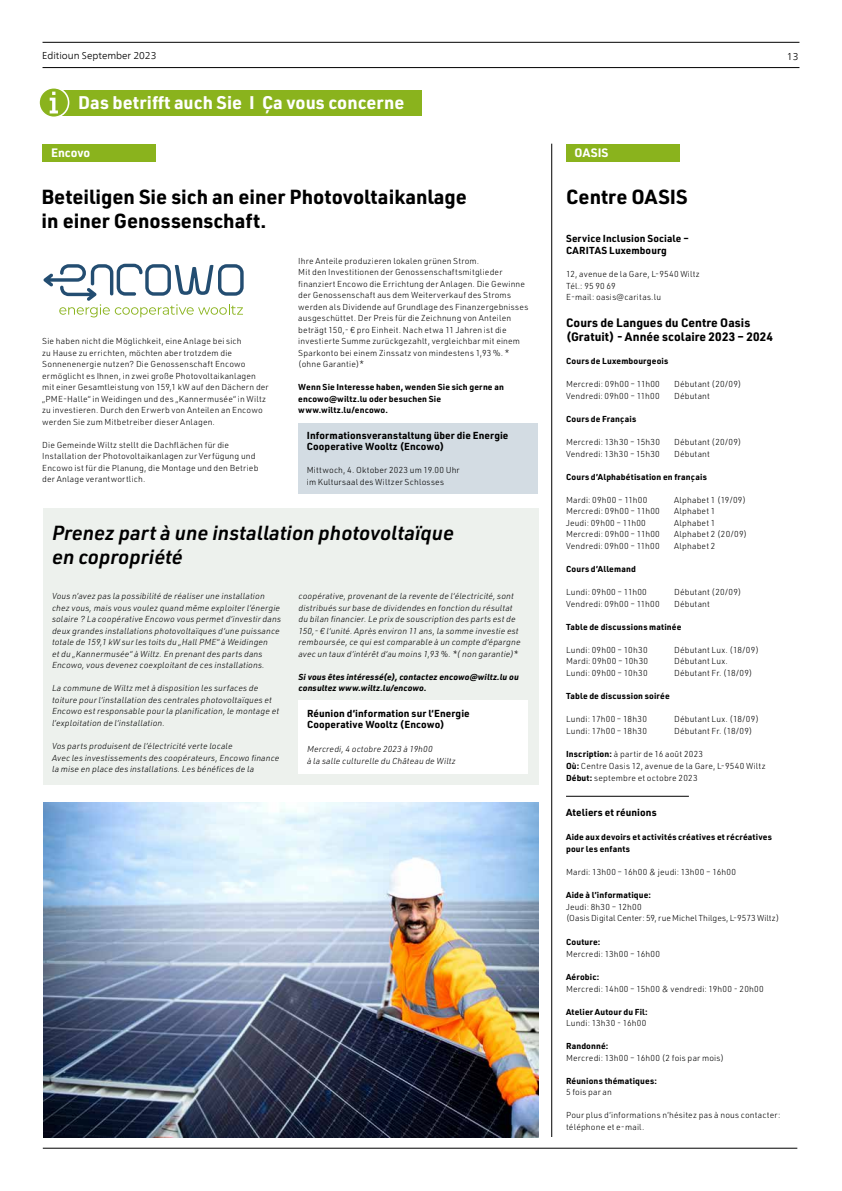
<style>
.page{position:relative;width:842px;height:1191px;background:#fff}
.page>*{position:absolute;margin:0;border:0;box-sizing:border-box;transform-origin:0 0}
.t1{font:700 20px/24px "URWDIN";color:#000}
.t2{font:italic 600 20px/24px "URWDIN";color:#000}
.t3{font:700 18px "URWDIN";color:#fff}
.t4{font:700 12px/14.4px "URWDIN";letter-spacing:.005em;color:#000}
.t5{font:700 12px "URWDIN";color:#fff}
.t6{font:700 10px/11.5px "URWDIN";letter-spacing:.01em;color:#000}
.t7{font:300 10px "Frutiger Neue LT Com";color:#000}
.t8{font:300 8.5px/11.5px "URWDIN";letter-spacing:.015em;color:#000}
.t9{font:italic 300 8.5px/11.5px "URWDIN";letter-spacing:.015em;color:#000}
.t10{font:700 8.5px/11.5px "URWDIN";letter-spacing:.015em;color:#000}
.t11{font:italic 700 8.5px/11.5px "URWDIN";letter-spacing:.015em;color:#000}
.s1{font-weight:700}
</style>
<div class="page">
<hr style="left:43px;top:42px;width:756px;height:1px;background:#000">
<hr style="left:43px;top:67px;width:756px;height:1px;background:#000">
<hr style="left:43px;top:1148px;width:754px;height:1px;background:#000">
<div style="left:43px;top:508px;width:495px;height:276px;background:#edf1ed"></div>
<div style="left:298px;top:700px;width:230px;height:74px;background:#fff"></div>
<div style="left:298px;top:423px;width:240px;height:71px;background:#d3dce3"></div>
<div style="left:43px;top:144px;width:113px;height:17px;background:#8ab31d"></div>
<div style="left:566px;top:144px;width:113px;height:17px;background:#8ab31d"></div>
<div style="left:62px;top:90px;width:360px;height:25px;background:#8ab31d"></div>
<div style="left:39px;top:88px;width:30px;height:29px;background:#8ab31d;border-radius:50%"></div>
<div style="left:38px;top:87px;width:31px;height:31px;border:2px solid #fff;border-radius:50%"></div>
<svg style="left:50px;top:92px;width:8px;height:21px"></svg>
<hr style="left:551px;top:144px;width:1px;height:993px;background:#000">
<hr style="left:566px;top:796px;width:123px;height:1px;background:#000">
<svg style="left:44px;top:264px;width:200px;height:53px"></svg>
<img style="left:44px;top:802px;width:494px;height:335px">
<p class="t7" style="left:42px;top:49px;width:116px">Editioun September 2023</p>
<p class="t7" style="left:787px;top:50px;width:13px">13</p>
<h2 class="t3" style="left:78px;top:90px;width:328px">Das betrifft auch Sie I Ça vous concerne</h2>
<h3 class="t5" style="left:51px;top:145px;width:41px">Encovo</h3>
<h3 class="t5" style="left:574px;top:145px;width:35px">OASIS</h3>
<h1 class="t1" style="left:42px;top:184px;width:427px">Beteiligen Sie sich an einer Photovoltaikanlage in einer Genossenschaft.</h1>
<p class="t8" style="left:42px;top:335px;width:228px">Sie haben nicht die Möglichkeit, eine Anlage bei sich<br>zu Hause zu errichten, möchten aber trotzdem die Sonnenenergie nutzen? Die Genossenschaft Encowo ermöglicht es Ihnen, in zwei große Photovoltaikanlagen mit einer Gesamtleistung von 159,1 kW auf den Dächern der „PME-Halle“ in Weidingen und des „Kannermusée“ in Wiltz zu investieren. Durch den Erwerb von Anteilen an Encowo werden Sie zum Mitbetreiber dieser Anlagen.</p>
<p class="t8" style="left:42px;top:439px;width:218px">Die Gemeinde Wiltz stellt die Dachflächen für die Installation der Photovoltaikanlagen zur Verfügung und Encowo ist für die Planung, die Montage und den Betrieb der Anlage verantwortlich.</p>
<p class="t8" style="left:298px;top:255px;width:232px">Ihre Anteile produzieren lokalen grünen Strom.<br>Mit den Investitionen der Genossenschaftsmitglieder finanziert Encowo die Errichtung der Anlagen. Die Gewinne der Genossenschaft aus dem Weiterverkauf des Stroms werden als Dividende auf Grundlage des Finanzergebnisses ausgeschüttet. Der Preis für die Zeichnung von Anteilen beträgt 150,- € pro Einheit. Nach etwa 11 Jahren ist die investierte Summe zurückgezahlt, vergleichbar mit einem Sparkonto bei einem Zinssatz von mindestens 1,93 %. * (ohne Garantie)*</p>
<p class="t10" style="left:298px;top:381px;width:207px">Wenn Sie Interesse haben, wenden Sie sich gerne an encowo@wiltz.lu oder besuchen Sie www.wiltz.lu/encowo.</p>
<p class="t6" style="left:307px;top:429px;width:203px">Informationsveranstaltung über die Energie<br>Cooperative Wooltz (Encowo)</p>
<p class="t8" style="left:307px;top:464px;width:154px">Mittwoch, 4. Oktober 2023 um 19.00 Uhr im Kultursaal des Wiltzer Schlosses</p>
<h1 class="t2" style="left:52px;top:519px;width:404px">Prenez part à une installation photovoltaïque en copropriété</h1>
<p class="t9" style="left:52px;top:590px;width:230px">Vous n’avez pas la possibilité de réaliser une installation chez vous, mais vous voulez quand même exploiter l’énergie solaire ? La coopérative Encowo vous permet d‘investir dans deux grandes installations photovoltaïques d‘une puissance totale de 159,1 kW sur les toits du „Hall PME“ à Weidingen<br>et du „Kannermusée“ à Wiltz. En prenant des parts dans Encowo, vous devenez coexploitant de ces installations.</p>
<p class="t9" style="left:52px;top:682px;width:229px">La commune de Wiltz met à disposition les surfaces de toiture pour l‘installation des centrales photovoltaïques et Encowo est responsable pour la planification, le montage et l’exploitation de l‘installation.</p>
<p class="t9" style="left:52px;top:740px;width:229px">Vos parts produisent de l’électricité verte locale<br>Avec les investissements des coopérateurs, Encowo finance la mise en place des installations. Les bénéfices de la</p>
<p class="t9" style="left:298px;top:590px;width:224px">coopérative, provenant de la revente de l‘électricité, sont distribués sur base de dividendes en fonction du résultat du bilan financier. Le prix de souscription des parts est de 150,- € l‘unité. Après environ 11 ans, la somme investie est remboursée, ce qui est comparable à un compte d‘épargne avec un taux d‘intérêt d‘au moins 1,93 %. *( non garantie)*</p>
<p class="t11" style="left:298px;top:671px;width:222px">Si vous êtes intéressé(e), contactez encowo@wiltz.lu ou consultez www.wiltz.lu/encowo.</p>
<p class="t6" style="left:307px;top:707px;width:164px">Réunion d‘information sur l‘Energie<br>Cooperative Wooltz (Encowo)</p>
<p class="t9" style="left:307px;top:742px;width:150px;line-height:12px">Mercredi, 4 octobre 2023 à 19h00<br>à la salle culturelle du Château de Wiltz</p>
<h1 class="t1" style="left:566px;top:184px;width:123px">Centre OASIS</h1>
<p class="t6" style="left:566px;top:232px;width:124px;line-height:12px">Service Inclusion Sociale –<br>CARITAS Luxembourg</p>
<p class="t8" style="left:566px;top:268px;width:135px">12, avenue de la Gare, L-9540 Wiltz<br>Tél.: 95 90 69<br>E-mail: oasis@caritas.lu</p>
<h3 class="t4" style="left:566px;top:315px;width:209px">Cours de Langues du Centre Oasis (Gratuit) - Année scolaire 2023 – 2024</h3>
<p class="t10" style="left:566px;top:355px;width:104px">Cours de Luxembourgeois</p>
<p class="t8" style="left:566px;top:378px;width:95px">Mercredi: 09h00 – 11h00</p>
<p class="t8" style="left:674px;top:378px;width:69px">Débutant (20/09)</p>
<p class="t8" style="left:566px;top:390px;width:95px">Vendredi: 09h00 – 11h00</p>
<p class="t8" style="left:674px;top:390px;width:37px">Débutant</p>
<p class="t10" style="left:566px;top:413px;width:72px">Cours de Français</p>
<p class="t8" style="left:566px;top:436px;width:96px">Mercredi: 13h30 – 15h30</p>
<p class="t8" style="left:674px;top:436px;width:69px">Débutant (20/09)</p>
<p class="t8" style="left:566px;top:448px;width:95px">Vendredi: 13h30 – 15h30</p>
<p class="t8" style="left:674px;top:448px;width:37px">Débutant</p>
<p class="t10" style="left:566px;top:470px;width:142px">Cours d’Alphabétisation en français</p>
<p class="t8" style="left:566px;top:494px;width:83px">Mardi: 09h00 – 11h00</p>
<p class="t8" style="left:674px;top:494px;width:73px">Alphabet 1 (19/09)</p>
<p class="t8" style="left:566px;top:505px;width:95px">Mercredi: 09h00 – 11h00</p>
<p class="t8" style="left:674px;top:505px;width:43px">Alphabet 1</p>
<p class="t8" style="left:566px;top:517px;width:81px">Jeudi: 09h00 – 11h00</p>
<p class="t8" style="left:674px;top:517px;width:43px">Alphabet 1</p>
<p class="t8" style="left:566px;top:528px;width:95px">Mercredi: 09h00 – 11h00</p>
<p class="t8" style="left:674px;top:528px;width:75px">Alphabet 2 (20/09)</p>
<p class="t8" style="left:566px;top:540px;width:95px">Vendredi: 09h00 – 11h00</p>
<p class="t8" style="left:674px;top:540px;width:43px">Alphabet 2</p>
<p class="t10" style="left:566px;top:563px;width:71px">Cours d’Allemand</p>
<p class="t8" style="left:566px;top:586px;width:82px">Lundi: 09h00 – 11h00</p>
<p class="t8" style="left:674px;top:586px;width:69px">Débutant (20/09)</p>
<p class="t8" style="left:566px;top:598px;width:95px">Vendredi: 09h00 – 11h00</p>
<p class="t8" style="left:674px;top:598px;width:37px">Débutant</p>
<p class="t10" style="left:566px;top:620px;width:117px">Table de discussions matinée</p>
<p class="t8" style="left:566px;top:644px;width:83px">Lundi: 09h00 – 10h30</p>
<p class="t8" style="left:674px;top:644px;width:86px">Débutant Lux. (18/09)</p>
<p class="t8" style="left:566px;top:655px;width:84px">Mardi: 09h00 – 10h30</p>
<p class="t8" style="left:674px;top:655px;width:55px">Débutant Lux.</p>
<p class="t8" style="left:566px;top:667px;width:83px">Lundi: 09h00 – 10h30</p>
<p class="t8" style="left:674px;top:667px;width:80px">Débutant Fr. (18/09)</p>
<p class="t10" style="left:566px;top:690px;width:105px">Table de discussion soirée</p>
<p class="t8" style="left:566px;top:713px;width:82px">Lundi: 17h00 – 18h30</p>
<p class="t8" style="left:674px;top:713px;width:86px">Débutant Lux. (18/09)</p>
<p class="t8" style="left:566px;top:725px;width:82px">Lundi: 17h00 – 18h30</p>
<p class="t8" style="left:674px;top:725px;width:80px">Débutant Fr. (18/09)</p>
<p class="t8" style="left:566px;top:748px;width:201px;line-height:11.8px"><span class="s1">Inscription:</span> à partir de 16 août 2023<br><span class="s1">Où:</span> Centre Oasis 12, avenue de la Gare, L-9540 Wiltz<br><span class="s1">Début:</span> septembre et octobre 2023</p>
<p class="t6" style="left:566px;top:806px;width:92px">Ateliers et réunions</p>
<p class="t10" style="left:566px;top:830px;width:208px;line-height:12px">Aide aux devoirs et activités créatives et récréatives pour les enfants</p>
<p class="t8" style="left:566px;top:866px;width:171px">Mardi: 13h00 – 16h00 &amp; jeudi: 13h00 – 16h00</p>
<p class="t10" style="left:566px;top:889px;width:87px">Aide à l’informatique:</p>
<p class="t8" style="left:566px;top:901px;width:215px">Jeudi: 8h30 – 12h00<br>(Oasis Digital Center: 59, rue Michel Thilges, L-9573 Wiltz)</p>
<p class="t10" style="left:566px;top:935px;width:36px">Couture:</p>
<p class="t8" style="left:566px;top:947px;width:95px">Mercredi: 13h00 – 16h00</p>
<p class="t10" style="left:566px;top:970px;width:35px">Aérobic:</p>
<p class="t8" style="left:566px;top:982px;width:199px">Mercredi: 14h00 – 15h00 &amp; vendredi: 19h00 - 20h00</p>
<p class="t10" style="left:566px;top:1005px;width:83px">Atelier Autour du Fil:</p>
<p class="t8" style="left:566px;top:1017px;width:82px">Lundi: 13h30 - 16h00</p>
<p class="t10" style="left:566px;top:1039px;width:44px">Randonné:</p>
<p class="t8" style="left:566px;top:1051px;width:160px">Mercredi: 13h00 – 16h00 (2 fois par mois)</p>
<p class="t10" style="left:566px;top:1074px;width:92px">Réunions thématiques:</p>
<p class="t8" style="left:566px;top:1086px;width:47px">5 fois par an</p>
<p class="t8" style="left:566px;top:1109px;width:216px">Pour plus d’informations n’hésitez pas à nous contacter: téléphone et e-mail.</p>
</div>
